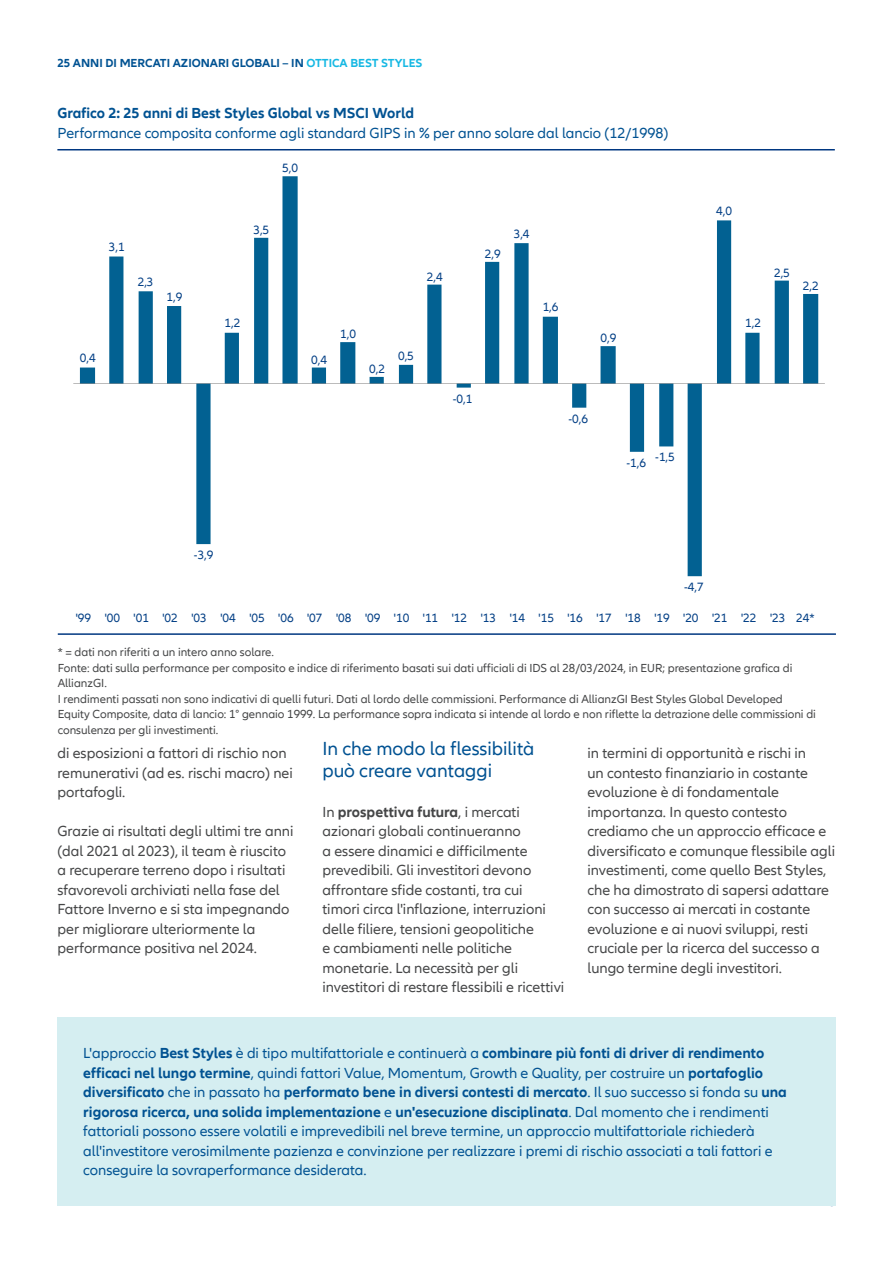
<style>
.page{position:relative;width:893px;height:1263px;background:#fff}
.page>*{position:absolute;margin:0;border:0;box-sizing:border-box;transform-origin:0 0}
.Headline_3{font:19.5px/22.5px "Allianz Neo";color:#015292}
.Copy{font:15px/19.5px "Allianz Neo";color:#454647}
.Headline_4{font:15px/19.5px "Allianz Neo";color:#015292}
.Headline_4-2{font:700 15px "Allianz Neo";color:#015292}
.t1{font:12.45px "Allianz Neo";color:#033f85}
.t2{font:12px/15.6px "Allianz Neo";color:#454647}
.t3{font:700 12px "Allianz Neo";color:#015292}
.s1{color:#16b8e3}
.s2{font-weight:700}
</style>
<div class="page">
<hr style="left:59px;top:633px;width:776px;height:2px;background:#003781">
<hr style="left:57px;top:149px;width:778px;height:1px;background:#003781">
<svg style="left:80px;top:176px;width:738px;height:400px"></svg>
<hr style="left:73px;top:383px;width:752px;height:1px;background:#424241">
<div style="left:58px;top:1017px;width:778px;height:188px;background:#d5eef1"></div>
<p class="t3" style="left:57px;top:56px;width:367px">25 ANNI DI MERCATI AZIONARI GLOBALI – IN <span class="s1">OTTICA BEST STYLES</span></p>
<p class="Headline_4-2" style="left:57px;top:105px;width:358px">Grafico 2: 25 anni di Best Styles Global vs MSCI World</p>
<p class="Headline_4" style="left:57px;top:123px;width:613px">Performance composita conforme agli standard GIPS in % per anno solare dal lancio (12/1998)</p>
<p class="t1" style="left:109px;top:240px;width:17px">3,1</p>
<p class="t1" style="left:138px;top:275px;width:17px">2,3</p>
<p class="t1" style="left:167px;top:289px;width:17px">1,9</p>
<p class="t1" style="left:80px;top:351px;width:17px">0,4</p>
<p class="t1" style="left:282px;top:161px;width:17px">5,0</p>
<p class="t1" style="left:253px;top:223px;width:17px">3,5</p>
<p class="t1" style="left:224px;top:316px;width:17px">1,2</p>
<p class="t1" style="left:427px;top:269px;width:17px">2,4</p>
<p class="t1" style="left:485px;top:247px;width:17px">2,9</p>
<p class="t1" style="left:514px;top:227px;width:17px">3,4</p>
<p class="t1" style="left:311px;top:352px;width:17px">0,4</p>
<p class="t1" style="left:340px;top:327px;width:17px">1,0</p>
<p class="t1" style="left:369px;top:362px;width:17px">0,2</p>
<p class="t1" style="left:398px;top:348px;width:17px">0,5</p>
<p class="t1" style="left:453px;top:391px;width:21px">-0,1</p>
<p class="t1" style="left:543px;top:300px;width:17px">1,6</p>
<p class="t1" style="left:600px;top:331px;width:17px">0,9</p>
<p class="t1" style="left:568px;top:411px;width:21px">-0,6</p>
<p class="t1" style="left:626px;top:455px;width:21px">-1,6</p>
<p class="t1" style="left:655px;top:450px;width:21px">-1,5</p>
<p class="t1" style="left:716px;top:204px;width:17px">4,0</p>
<p class="t1" style="left:745px;top:316px;width:17px">1,2</p>
<p class="t1" style="left:774px;top:265px;width:17px">2,5</p>
<p class="t1" style="left:803px;top:279px;width:17px">2,2</p>
<p class="t1" style="left:194px;top:548px;width:21px">-3,9</p>
<p class="t1" style="left:684px;top:580px;width:21px">-4,7</p>
<p class="t1" style="left:76px;top:611px;width:740px">'99 '00 '01 '02 '03 '04 '05 '06 '07 '08 '09 '10 '11 '12 '13 '14 '15 '16 '17 '18 '19 '20 '21 '22 '23 24*</p>
<p class="t2" style="left:58px;top:644px;width:218px">* = dati non riferiti a un intero anno solare.</p>
<p class="t2" style="left:58px;top:660px;width:736px">Fonte: dati sulla performance per composito e indice di riferimento basati sui dati ufficiali di IDS al 28/03/2024, in EUR; presentazione grafica di<br>AllianzGI.</p>
<p class="t2" style="left:58px;top:691px;width:760px">I rendimenti passati non sono indicativi di quelli futuri. Dati al lordo delle commissioni. Performance di AllianzGI Best Styles Global Developed<br>Equity Composite, data di lancio: 1° gennaio 1999. La performance sopra indicata si intende al lordo e non riflette la detrazione delle commissioni di consulenza per gli investimenti.</p>
<p class="Copy" style="left:57px;top:744px;width:237px">di esposizioni a fattori di rischio non remunerativi (ad es. rischi macro) nei portafogli.</p>
<p class="Copy" style="left:57px;top:822px;width:238px">Grazie ai risultati degli ultimi tre anni (dal 2021 al 2023), il team è riuscito a recuperare terreno dopo i risultati sfavorevoli archiviati nella fase del Fattore Inverno e si sta impegnando per migliorare ulteriormente la performance positiva nel 2024.</p>
<p class="Headline_3" style="left:322px;top:738px;width:214px">In che modo la flessibilità può creare vantaggi</p>
<p class="Copy" style="left:322px;top:802px;width:243px">In <span class="s2">prospettiva futura</span>, i mercati azionari globali continueranno<br>a essere dinamici e difficilmente prevedibili. Gli investitori devono affrontare sfide costanti, tra cui<br>timori circa l'inflazione, interruzioni delle filiere, tensioni geopolitiche<br>e cambiamenti nelle politiche monetarie. La necessità per gli investitori di restare flessibili e ricettivi</p>
<p class="Copy" style="left:587px;top:744px;width:249px">in termini di opportunità e rischi in<br>un contesto finanziario in costante evoluzione è di fondamentale importanza. In questo contesto crediamo che un approccio efficace e diversificato e comunque flessibile agli investimenti, come quello Best Styles, che ha dimostrato di sapersi adattare con successo ai mercati in costante evoluzione e ai nuovi sviluppi, resti cruciale per la ricerca del successo a lungo termine degli investitori.</p>
<p class="Headline_4" style="left:83px;top:1044px;width:705px">L'approccio <span class="s2">Best Styles</span> è di tipo multifattoriale e continuerà a <span class="s2">combinare più fonti di driver di rendimento efficaci nel lungo termine</span>, quindi fattori Value, Momentum, Growth e Quality, per costruire un <span class="s2">portafoglio diversificato</span> che in passato ha <span class="s2">performato bene in diversi contesti di mercato</span>. Il suo successo si fonda su <span class="s2">una rigorosa ricerca, una solida implementazione</span> e <span class="s2">un'esecuzione disciplinata</span>. Dal momento che i rendimenti fattoriali possono essere volatili e imprevedibili nel breve termine, un approccio multifattoriale richiederà all'investitore verosimilmente pazienza e convinzione per realizzare i premi di rischio associati a tali fattori e conseguire la sovraperformance desiderata.</p>
</div>
